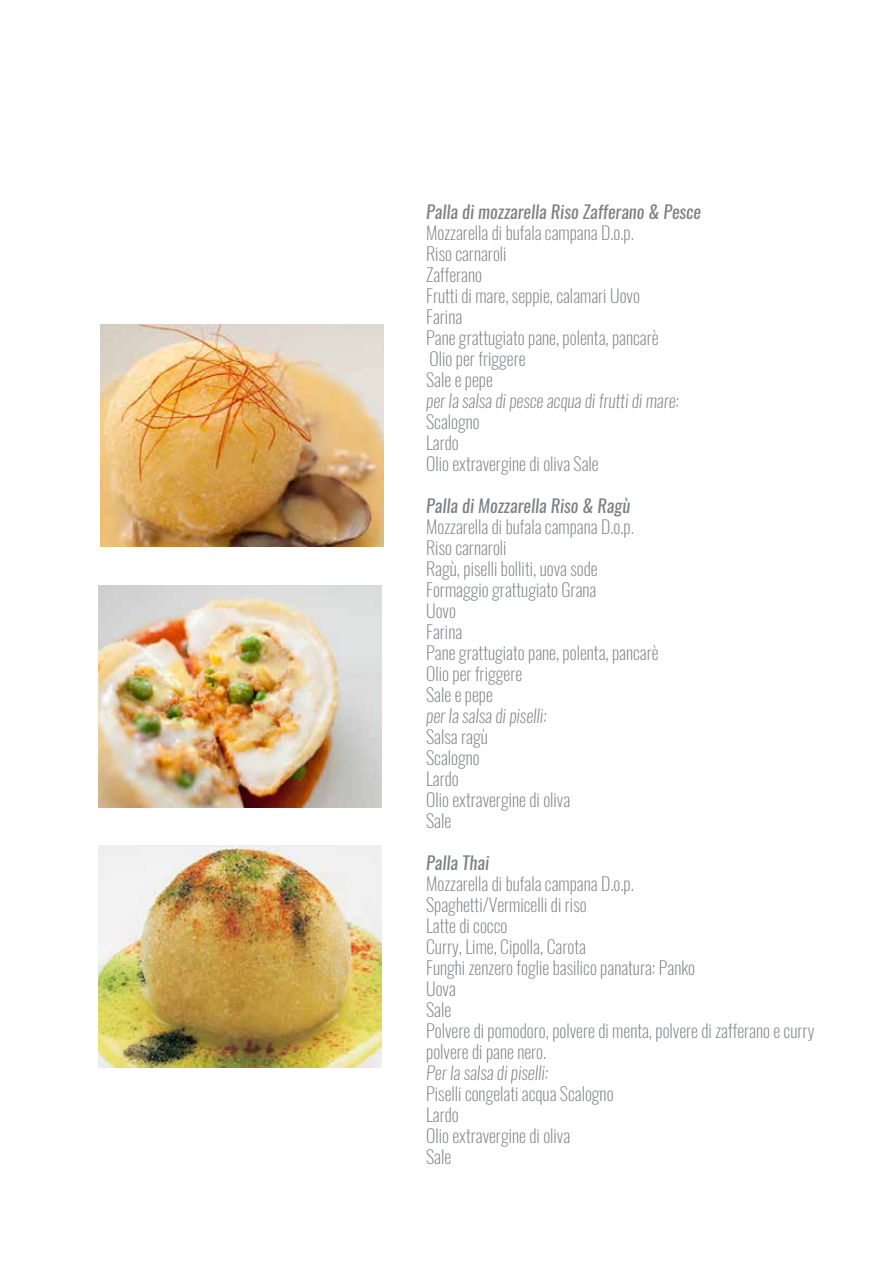
<style>
.page{position:relative;width:893px;height:1263px;background:#fff}
.page>*{position:absolute;margin:0;border:0;box-sizing:border-box;transform-origin:0 0}
.t1{font:200 18px/21px "Oswald";color:#7d8082}
.t2{font:italic 200 18px "Oswald";color:#7d8082}
.t3{font:italic 18px "Oswald";color:#7d8082}
</style>
<div class="page">
<img style="left:98px;top:585px;width:284px;height:222px">
<img style="left:100px;top:325px;width:284px;height:222px">
<img style="left:99px;top:845px;width:283px;height:222px">
<p class="t3" style="left:426px;top:199px;width:276px">Palla di mozzarella Riso Zafferano &amp; Pesce</p>
<p class="t1" style="left:426px;top:222px;width:234px">Mozzarella di bufala campana D.o.p.<br>Riso carnaroli<br>Zafferano<br>Frutti di mare, seppie, calamari Uovo<br>Farina<br>Pane grattugiato pane, polenta, pancarè<br>Olio per friggere<br>Sale e pepe</p>
<p class="t2" style="left:426px;top:388px;width:254px">per la salsa di pesce acqua di frutti di mare:</p>
<p class="t1" style="left:426px;top:411px;width:174px">Scalogno<br>Lardo<br>Olio extravergine di oliva Sale</p>
<p class="t3" style="left:426px;top:493px;width:206px">Palla di Mozzarella Riso &amp; Ragù</p>
<p class="t1" style="left:426px;top:516px;width:234px">Mozzarella di bufala campana D.o.p.<br>Riso carnaroli<br>Ragù, piselli bolliti, uova sode<br>Formaggio grattugiato Grana<br>Uovo<br>Farina<br>Pane grattugiato pane, polenta, pancarè<br>Olio per friggere<br>Sale e pepe</p>
<p class="t2" style="left:426px;top:703px;width:122px">per la salsa di piselli:</p>
<p class="t1" style="left:426px;top:726px;width:146px">Salsa ragù<br>Scalogno<br>Lardo<br>Olio extravergine di oliva<br>Sale</p>
<p class="t3" style="left:426px;top:850px;width:64px">Palla Thai</p>
<p class="t1" style="left:426px;top:873px;width:390px">Mozzarella di bufala campana D.o.p.<br>Spaghetti/Vermicelli di riso<br>Latte di cocco<br>Curry, Lime, Cipolla, Carota<br>Funghi zenzero foglie basilico panatura: Panko<br>Uova<br>Sale<br>Polvere di pomodoro, polvere di menta, polvere di zafferano e curry polvere di pane nero.</p>
<p class="t2" style="left:426px;top:1060px;width:124px">Per la salsa di piselli:</p>
<p class="t1" style="left:426px;top:1083px;width:189px">Piselli congelati acqua Scalogno<br>Lardo<br>Olio extravergine di oliva<br>Sale</p>
</div>
